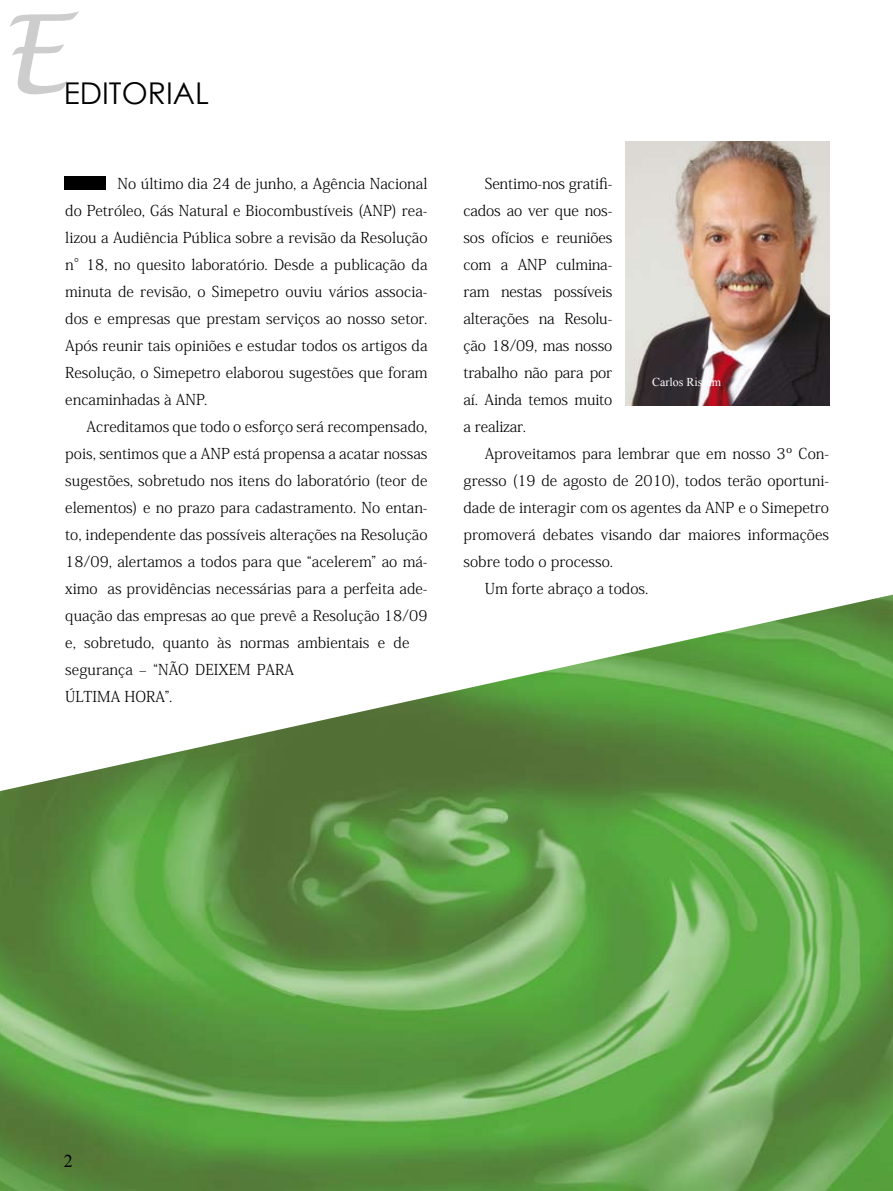
<style>
.page{position:relative;width:893px;height:1191px;background:#fff}
.page>*{position:absolute;margin:0;border:0;box-sizing:border-box;transform-origin:0 0}
.t1{font:italic 108px "Lucida Handwriting";color:#000}
.t2{font:30px "Century Gothic";color:#000}
.t3{font:18px "Times New Roman";color:#000}
.t4{font:300 15px/27px "Koz Min Pro";color:#000;text-align:justify}
.t5{font:12px "Times New Roman";color:#fff}
</style>
<div class="page">
<img style="left:0;top:594px;width:893px;height:597px">
<div style="left:65px;top:176px;width:41px;height:14px;background:#000"></div>
<img style="left:625px;top:142px;width:204px;height:263px">
<h1 class="t1" style="left:0;top:-11px;width:68px">E</h1>
<h2 class="t2" style="left:64px;top:74px;width:147px">EDITORIAL</h2>
<p class="t4" style="left:65px;top:170px;width:364px;text-indent:52px">No último dia 24 de junho, a Agência Nacional do Petróleo, Gás Natural e Biocombustíveis (ANP) rea&shy;lizou a Audiência Pública sobre a revisão da Resolução n°18, no quesito laboratório. Desde a publicação da minuta de revisão, o Simepetro ouviu vários associa&shy;dos e empresas que prestam serviços ao nosso setor.<br>Após reunir tais opiniões e estudar todos os artigos da Resolução, o Simepetro elaborou sugestões que foram encaminhadas à ANP.</p>
<p class="t4" style="left:65px;top:413px;width:364px;text-align:left;text-indent:21px">Acreditamos que todo o esforço será recompensado, pois, sentimos que a ANP está propensa a acatar nossas sugestões, sobretudo nos itens do laboratório (teor de elementos) e no prazo para cadastramento. No entan&shy;to, independente das possíveis alterações na Resolução 18/09, alertamos a todos para que “acelerem” ao má&shy;ximo as providências necessárias para a perfeita ade&shy;quação das empresas ao que prevê a Resolução 18/09 e, sobretudo, quanto às normas ambientais e de segurança – “NÃO DEIXEM PARA<br>ÚLTIMA HORA”.</p>
<p class="t4" style="left:463px;top:170px;width:150px;text-indent:21px">Sentimo-nos gratifi&shy;cados ao ver que nos&shy;sos ofícios e reuniões com a ANP culmina&shy;ram nestas possíveis alterações na Resolu&shy;ção 18/09, mas nosso trabalho não para por aí. Ainda temos muito a realizar.</p>
<p class="t4" style="left:485px;top:440px;width:346px">Aproveitamos para lembrar que em nosso 3º Con-</p>
<p class="t4" style="left:463px;top:467px;width:367px">gresso (19 de agosto de 2010), todos terão oportuni-</p>
<p class="t4" style="left:463px;top:494px;width:367px">dade de interagir com os agentes da ANP e o Simepetro</p>
<p class="t4" style="left:463px;top:521px;width:367px">promoverá debates visando dar maiores informações</p>
<p class="t4" style="left:463px;top:548px;width:151px">sobre todo o processo.</p>
<p class="t4" style="left:485px;top:575px;width:165px">Um forte abraço a todos.</p>
<p class="t5" style="left:652px;top:374px;width:71px">Carlos Ristum</p>
<p class="t3" style="left:64px;top:1148px;width:10px">2</p>
</div>
